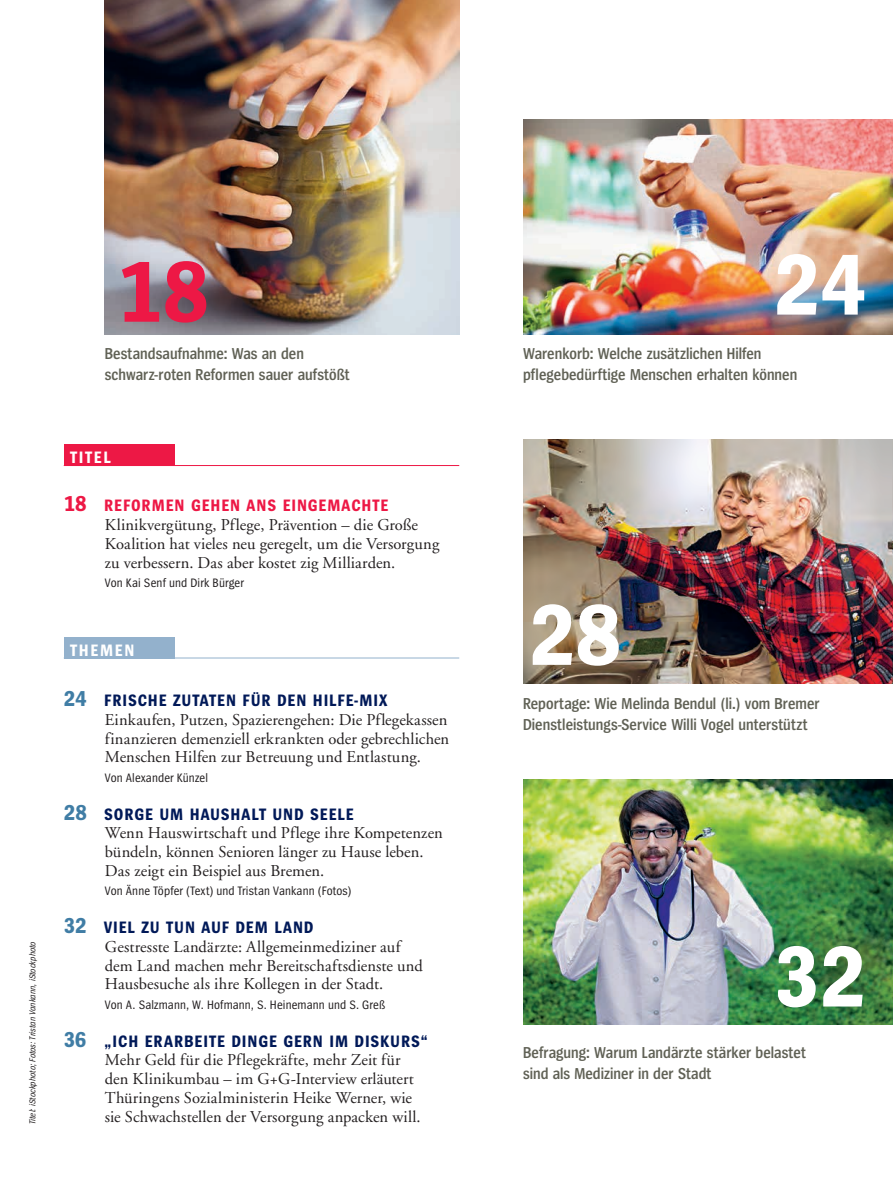
<style>
.page{position:relative;width:893px;height:1191px;background:#fff}
.page>*{position:absolute;margin:0;border:0;box-sizing:border-box;transform-origin:0 0}
.t1{font:700 90px "Spiegel Cd";color:#fff}
.t2{font:700 90px "Spiegel Cd";color:#ed1845}
.t3{font:700 17.25px "Spiegel Cd";letter-spacing:.05em;color:#011958}
.t4{font:700 17.25px "Spiegel Cd";letter-spacing:.05em;color:#ed1845}
.t5{font:700 17.25px "Spiegel Cd";letter-spacing:.1em;color:#fff}
._114-Inh-Sublines{font:16.5px/18.8px "GG Garamond";letter-spacing:.005em;color:#231f20}
.t6{font:600 16.5px/21px "Spiegel Cd";color:#606155}
._115-Inh-Autorenzeil{font:12.75px "Spiegel Cd";letter-spacing:.01em;color:#231f20}
.allg-Fotocredits{font:italic 9px "Spiegel Cd";color:#231f20}
.s1{font-size:22.5px}
.s2{font-size:22.5px;color:#407da5}
</style>
<div class="page">
<div style="left:64px;top:637px;width:110px;height:21px;background:#93b1cc"></div>
<hr style="left:64px;top:657px;width:395px;height:1px;background:#93b1cc">
<div style="left:64px;top:444px;width:110px;height:22px;background:#ed1845"></div>
<hr style="left:64px;top:465px;width:395px;height:1px;background:#ed1845">
<img style="left:523px;top:119px;width:370px;height:215px">
<img style="left:523px;top:439px;width:370px;height:245px">
<img style="left:523px;top:779px;width:370px;height:245px">
<img style="left:105px;top:0;width:354px;height:334px">
<p class="t2" style="left:117px;top:247px;width:93px">18</p>
<p class="t1" style="left:774px;top:240px;width:93px">24</p>
<p class="t6" style="left:105px;top:344px;width:247px">Bestandsaufnahme: Was an den schwarz-roten Reformen sauer aufstößt</p>
<p class="t5" style="left:70px;top:449px;width:42px">TITEL</p>
<p class="t4" style="left:64px;top:497px;width:326px"><span class="s1">18</span> REFORMEN GEHEN ANS EINGEMACHTE</p>
<p class="_114-Inh-Sublines" style="left:105px;top:515px;width:336px">Klinikvergütung, Pflege, Prävention – die Große<br>Koalition hat vieles neu geregelt, um die Versorgung zu verbessern. Das aber kostet zig Milliarden.</p>
<p class="_115-Inh-Autorenzeil" style="left:105px;top:576px;width:140px">Von Kai Senf und Dirk Bürger</p>
<p class="t5" style="left:70px;top:641px;width:66px">THEMEN</p>
<p class="t6" style="left:523px;top:344px;width:276px">Warenkorb: Welche zusätzlichen Hilfen pflegebedürftige Menschen erhalten können</p>
<p class="t1" style="left:529px;top:590px;width:93px">28</p>
<p class="t3" style="left:64px;top:691px;width:325px"><span class="s2">24</span> FRISCHE ZUTATEN FÜR DEN HILFE-MIX</p>
<p class="_114-Inh-Sublines" style="left:105px;top:710px;width:346px;text-align:justify">Einkaufen, Putzen, Spazierengehen: Die Pflegekassen finanzieren demenziell erkrankten oder gebrechlichen Menschen Hilfen zur Betreuung und Entlastung.</p>
<p class="_115-Inh-Autorenzeil" style="left:105px;top:771px;width:105px">Von Alexander Künzel</p>
<p class="t3" style="left:64px;top:805px;width:291px"><span class="s2">28</span> SORGE UM HAUSHALT UND SEELE</p>
<p class="_114-Inh-Sublines" style="left:105px;top:823px;width:339px">Wenn Hauswirtschaft und Pflege ihre Kompetenzen bündeln, können Senioren länger zu Hause leben.<br>Das zeigt ein Beispiel aus Bremen.</p>
<p class="_115-Inh-Autorenzeil" style="left:105px;top:884px;width:248px">Von Änne Töpfer (Text) und Tristan Vankann (Fotos)</p>
<p class="t3" style="left:64px;top:918px;width:251px"><span class="s2">32</span> VIEL ZU TUN AUF DEM LAND</p>
<p class="_114-Inh-Sublines" style="left:105px;top:937px;width:319px">Gestresste Landärzte: Allgemeinmediziner auf dem Land machen mehr Bereitschaftsdienste und<br>Hausbesuche als ihre Kollegen in der Stadt.</p>
<p class="_115-Inh-Autorenzeil" style="left:105px;top:998px;width:282px">Von A. Salzmann, W. Hofmann, S. Heinemann und S. Greß</p>
<p class="t3" style="left:64px;top:1032px;width:366px"><span class="s2">36</span> „ICH ERARBEITE DINGE GERN IM DISKURS“</p>
<p class="_114-Inh-Sublines" style="left:105px;top:1050px;width:317px">Mehr Geld für die Pflegekräfte, mehr Zeit für den Klinikumbau – im G+G-Interview erläutert Thüringens Sozialministerin Heike Werner, wie sie Schwachstellen der Versorgung anpacken will.</p>
<p class="t6" style="left:523px;top:693px;width:298px">Reportage: Wie Melinda Bendul (li.) vom Bremer<br>Dienstleistungs-Service Willi Vogel unterstützt</p>
<p class="allg-Fotocredits" style="left:28px;top:1124px;width:184px;rotate:-90deg">Titel: iStockphoto; Fotos: Tristan Vankann, iStockphoto</p>
<p class="t1" style="left:774px;top:931px;width:93px">32</p>
<p class="t6" style="left:523px;top:1042px;width:285px">Befragung: Warum Landärzte stärker belastet sind als Mediziner in der Stadt</p>
</div>
